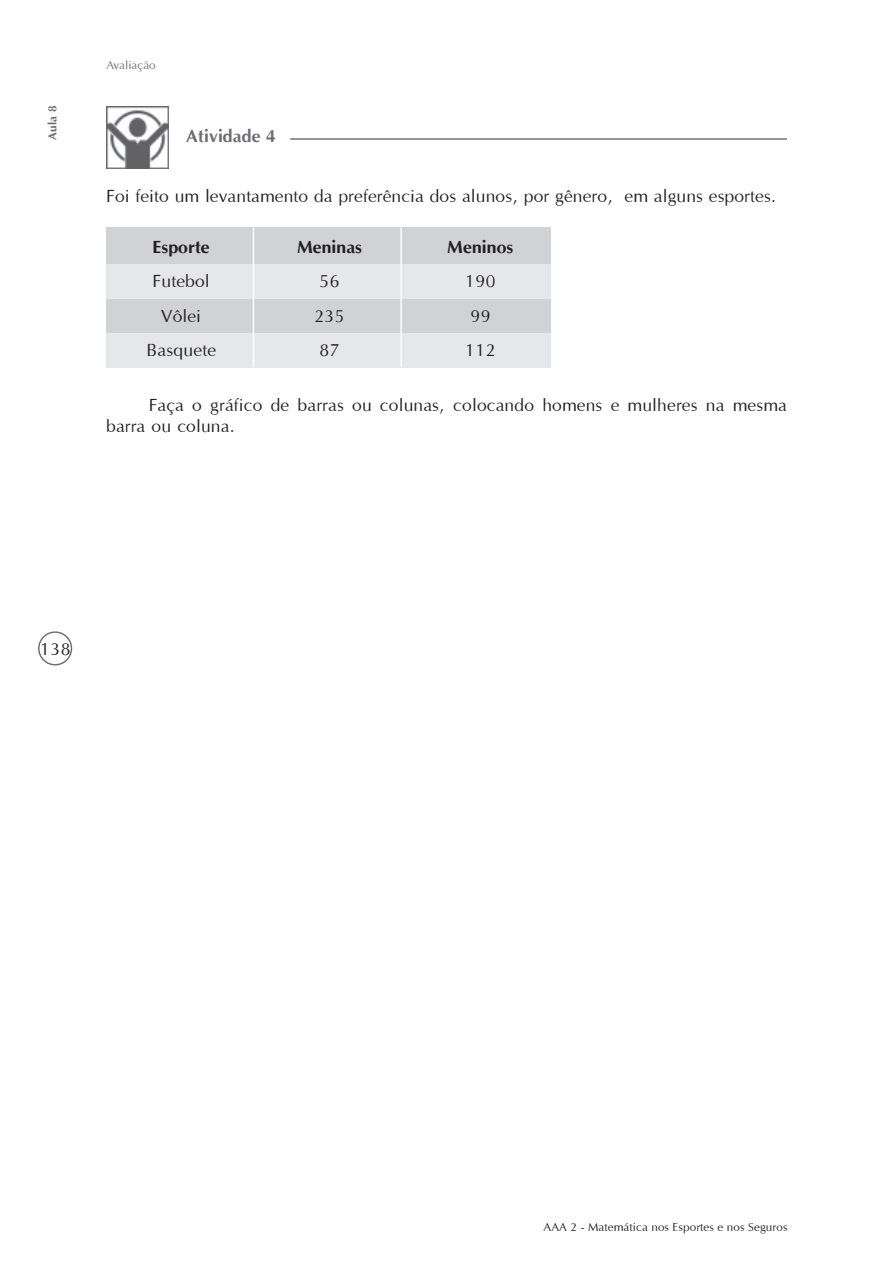
<style>
.page{position:relative;width:893px;height:1263px;background:#fff}
.page>*{position:absolute;margin:0;border:0;box-sizing:border-box;transform-origin:0 0}
.t1{font:18px/34.3px "Optane";color:#231f20}
.t2{font:700 18px "Optane";letter-spacing:-.005em;color:#231f20}
.t3{font:700 18px "Optane";color:#6c6d70}
.t4{font:12px "Optane";color:#231f20}
.t5{font:12px "Optane";color:#6c6d70}
.t6{font:700 12px "Optane";color:#6c6d70}
</style>
<div class="page">
<svg style="left:38px;top:631px;width:35px;height:35px"></svg>
<img style="left:106px;top:106px;width:62px;height:63px">
<hr style="left:290px;top:138px;width:497px;height:2px;background:#6c6d70">
<div style="left:106px;top:228px;width:444px;height:131px;background:#d1d2d4"></div>
<div style="left:106px;top:264px;width:444px;height:35px;background:#e6e7e9"></div>
<div style="left:106px;top:333px;width:444px;height:35px;background:#e6e7e9"></div>
<hr style="left:400px;top:228px;width:2px;height:139px;background:#fff">
<hr style="left:253px;top:228px;width:1px;height:139px;background:#fff">
<p class="t6" style="left:45px;top:140px;width:36px;rotate:-90deg">Aula 8</p>
<p class="t5" style="left:106px;top:58px;width:51px">Avaliação</p>
<p class="t3" style="left:186px;top:125px;width:91px">Atividade 4</p>
<p class="t1" style="left:106px;top:178px;width:672px">Foi feito um levantamento da preferência dos alunos, por gênero, em alguns esportes.</p>
<p class="t2" style="left:153px;top:236px;width:59px">Esporte</p>
<p class="t1" style="left:146px;top:264px;width:71px;text-align:center">Futebol<br>Vôlei<br>Basquete</p>
<p class="t2" style="left:297px;top:236px;width:67px">Meninas</p>
<p class="t1" style="left:314px;top:264px;width:32px">56<br>235<br>87</p>
<p class="t2" style="left:447px;top:236px;width:68px">Meninos</p>
<p class="t1" style="left:465px;top:264px;width:32px">190<br>99<br>112</p>
<p class="t1" style="left:106px;top:394px;width:682px;line-height:21.6px;text-indent:42px">Faça o gráfico de barras ou colunas, colocando homens e mulheres na mesma barra ou coluna.</p>
<p class="t1" style="left:40px;top:632px;width:32px">138</p>
<p class="t4" style="left:543px;top:1220px;width:246px">AAA 2 - Matemática nos Esportes e nos Seguros</p>
</div>
